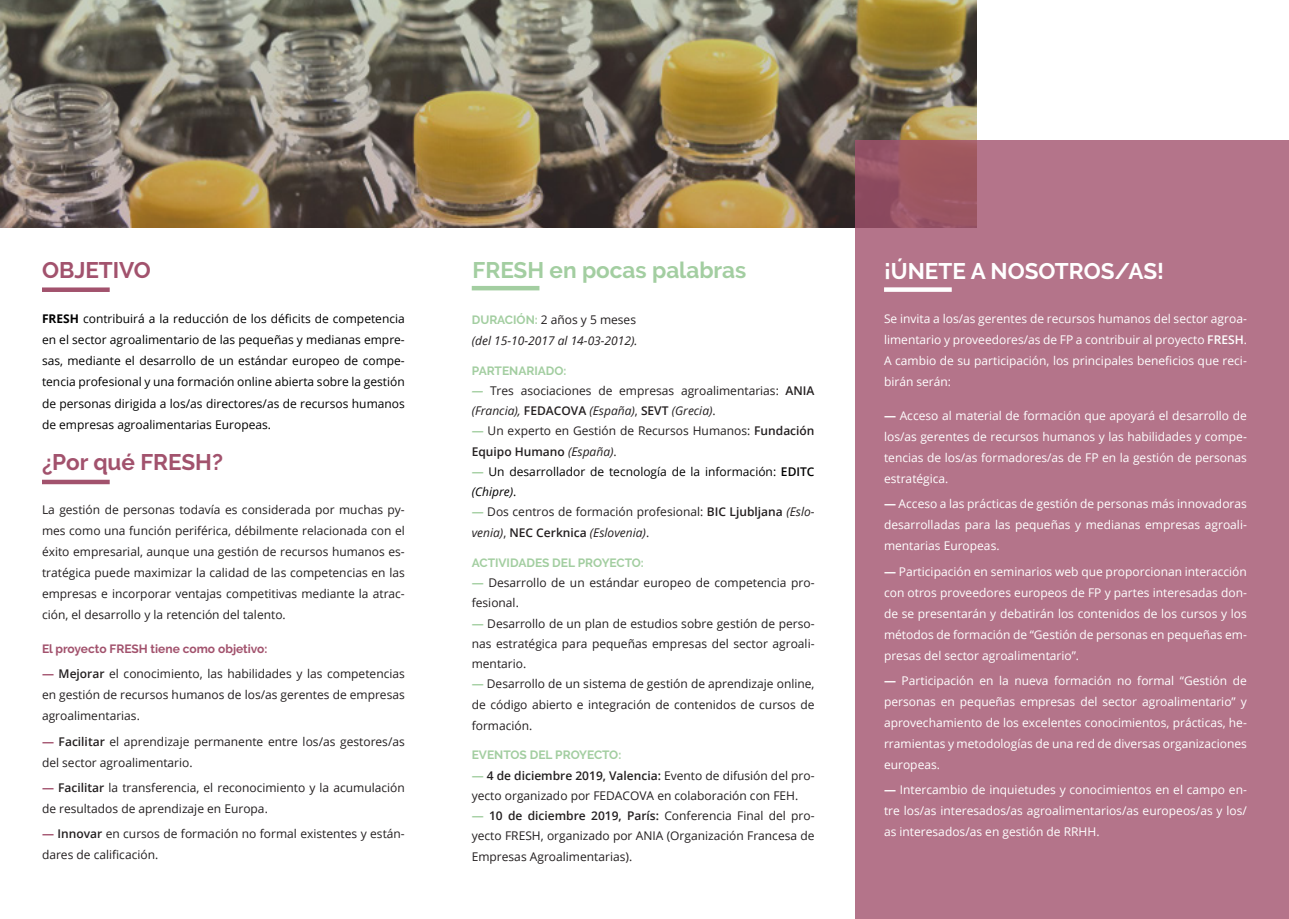
<style>
.page{position:relative;width:1289px;height:919px;background:#fff}
.page>*{position:absolute;margin:0;border:0;box-sizing:border-box;transform-origin:0 0}
.Títulos{font:700 22.5px "Raleway";color:#a2526d}
.Títulos-2{font:700 22.5px "Raleway";color:#a3cea1}
.Títulos-3{font:700 22.5px "Raleway";color:#fff}
.t1{font:12px/21px "Open Sans";color:#231f20}
.t2{font:12px/21px "Open Sans";color:#fff;text-align:justify}
.t3{font:12px/21px "Open Sans";color:#000}
.t4{font:700 12px "Raleway";color:#a3cea1}
.t5{font:700 12px "Raleway";color:#a2526d}
.t6{font:italic 12px "Open Sans";color:#231f20}
.s1{font-weight:700}
.s2{font-weight:700;color:#a2526d}
.s3{font-weight:600}
.s4{font-family:"Raleway";font-weight:700;color:#a3cea1}
.s5{font-weight:700;font-style:italic;color:#a3cea1}
.s6{font-style:italic}
.s7{font-weight:700;color:#a3cea1}
</style>
<div class="page">
<img style="left:0;top:0;width:976px;height:227px">
<div style="left:855px;top:140px;width:433px;height:778px;background:#b4748a"></div>
<div style="left:42px;top:287px;width:68px;height:5px;background:#a2526d"></div>
<div style="left:42px;top:479px;width:68px;height:5px;background:#a2526d"></div>
<hr style="left:472px;top:286px;width:67px;height:4px;background:#a3cea1">
<div style="left:884px;top:287px;width:67px;height:5px;background:#fff"></div>
<p class="Títulos" style="left:42px;top:257px;width:110px">OBJETIVO</p>
<p class="t3" style="left:42px;top:308px;width:364px;text-align:justify"><span class="s1">FRESH</span> contribuirá a la reducción de los déficits de competencia en el sector agroalimentario de las pequeñas y medianas empre&shy;sas, mediante el desarrollo de un estándar europeo de compe&shy;tencia profesional y una formación online abierta sobre la gestión de personas dirigida a los/as directores/as de recursos humanos de empresas agroalimentarias Europeas.</p>
<p class="Títulos" style="left:42px;top:449px;width:182px">¿Por qué FRESH?</p>
<p class="t1" style="left:42px;top:499px;width:364px;text-align:justify">La gestión de personas todavía es considerada por muchas py&shy;mes como una función periférica, débilmente relacionada con el éxito empresarial, aunque una gestión de recursos humanos es&shy;tratégica puede maximizar la calidad de las competencias en las empresas e incorporar ventajas competitivas mediante la atrac&shy;ción, el desarrollo y la retención del talento.</p>
<p class="t5" style="left:42px;top:642px;width:227px">El proyecto FRESH tiene como objetivo:</p>
<p class="t1" style="left:42px;top:663px;width:364px;text-align:justify"><span class="s2">—</span> <span class="s3">Mejorar</span> el conocimiento, las habilidades y las competencias en gestión de recursos humanos de los/as gerentes de empresas agroalimentarias.</p>
<p class="t1" style="left:42px;top:730px;width:364px"><span class="s2">—</span> <span class="s3">Facilitar</span> el aprendizaje permanente entre los/as gestores/as del sector agroalimentario.</p>
<p class="t1" style="left:42px;top:776px;width:364px"><span class="s2">—</span> <span class="s3">Facilitar</span> la transferencia, el reconocimiento y la acumulación de resultados de aprendizaje en Europa.</p>
<p class="t1" style="left:42px;top:823px;width:364px"><span class="s2">—</span> <span class="s3">Innovar</span> en cursos de formación no formal existentes y están&shy;dares de calificación.</p>
<p class="Títulos-2" style="left:472px;top:257px;width:275px">FRESH en pocas palabras</p>
<p class="Títulos-3" style="left:884px;top:258px;width:281px">¡ÚNETE A NOSOTROS/AS!</p>
<p class="t1" style="left:472px;top:309px;width:166px"><span class="s4">DURACIÓN:</span> 2 años y 5 meses</p>
<p class="t6" style="left:472px;top:332px;width:167px">(del 15-10-2017 al 14-03-2012).</p>
<p class="t4" style="left:472px;top:363px;width:96px">PARTENARIADO:</p>
<p class="t1" style="left:472px;top:380px;width:344px;line-height:20.2px"><span class="s5">—</span> Tres asociaciones de empresas agroalimentarias: <span class="s3">ANIA </span><span class="s6">(Francia),</span> <span class="s3">FEDACOVA</span> <span class="s6">(España)</span>, <span class="s3">SEVT</span> <span class="s6">(Grecia)</span>.</p>
<p class="t1" style="left:472px;top:420px;width:344px;line-height:20.2px"><span class="s7">—</span> Un experto en Gestión de Recursos Humanos: <span class="s3">Fundación<br>Equipo Humano</span> <span class="s6">(España)</span>.</p>
<p class="t3" style="left:472px;top:461px;width:344px;line-height:20.2px"><span class="s7">—</span> Un desarrollador de tecnología de la información: <span class="s3">EDITC </span><span class="s6">(Chipre)</span>.</p>
<p class="t1" style="left:472px;top:501px;width:344px"><span class="s7">—</span> Dos centros de formación profesional: <span class="s3">BIC Ljubljana</span> <span class="s6">(Eslo&shy;venia)</span>, <span class="s3">NEC Cerknica</span> <span class="s6">(Eslovenia)</span>.</p>
<p class="t4" style="left:472px;top:555px;width:174px">ACTIVIDADES DEL PROYECTO:</p>
<p class="t1" style="left:472px;top:572px;width:344px;line-height:20.2px"><span class="s7">—</span> Desarrollo de un estándar europeo de competencia pro&shy;fesional.</p>
<p class="t1" style="left:472px;top:613px;width:344px;line-height:20.2px;text-align:justify"><span class="s7">—</span> Desarrollo de un plan de estudios sobre gestión de perso&shy;nas estratégica para pequeñas empresas del sector agroali&shy;mentario.</p>
<p class="t1" style="left:472px;top:673px;width:344px;line-height:20.5px;text-align:justify"><span class="s7">—</span> Desarrollo de un sistema de gestión de aprendizaje online, de código abierto e integración de contenidos de cursos de formación.</p>
<p class="t4" style="left:472px;top:748px;width:151px">EVENTOS DEL PROYECTO:</p>
<p class="t1" style="left:472px;top:764px;width:344px;line-height:20.2px"><span class="s7">—</span> <span class="s3">4 de diciembre 2019, Valencia:</span> Evento de difusión del pro&shy;yecto organizado por FEDACOVA en colaboración con FEH.</p>
<p class="t1" style="left:472px;top:805px;width:344px;line-height:20.2px;text-align:justify"><span class="s7">—</span> <span class="s3">10 de diciembre 2019, París:</span> Conferencia Final del pro&shy;yecto FRESH, organizado por ANIA (Organización Francesa de Empresas Agroalimentarias).</p>
<p class="t2" style="left:884px;top:308px;width:364px">Se invita a los/as gerentes de recursos humanos del sector agroa&shy;limentario y proveedores/as de FP a contribuir al proyecto <span class="s3">FRESH</span>.<br>A cambio de su participación, los principales beneficios que reci&shy;birán serán:</p>
<p class="t2" style="left:884px;top:405px;width:364px"><span class="s1">—</span> Acceso al material de formación que apoyará el desarrollo de los/as gerentes de recursos humanos y las habilidades y compe&shy;tencias de los/as formadores/as de FP en la gestión de personas estratégica.</p>
<p class="t2" style="left:884px;top:493px;width:364px"><span class="s1">—</span> Acceso a las prácticas de gestión de personas más innovadoras desarrolladas para las pequeñas y medianas empresas agroali&shy;mentarias Europeas.</p>
<p class="t2" style="left:884px;top:560px;width:364px"><span class="s1">—</span> Participación en seminarios web que proporcionan interacción con otros proveedores europeos de FP y partes interesadas don&shy;de se presentarán y debatirán los contenidos de los cursos y los métodos de formación de “Gestión de personas en pequeñas em&shy;presas del sector agroalimentario”.</p>
<p class="t2" style="left:884px;top:669px;width:364px"><span class="s1">—</span> Participación en la nueva formación no formal “Gestión de personas en pequeñas empresas del sector agroalimentario” y aprovechamiento de los excelentes conocimientos, prácticas, he&shy;rramientas y metodologías de una red de diversas organizaciones europeas.</p>
<p class="t2" style="left:884px;top:779px;width:364px"><span class="s1">—</span> Intercambio de inquietudes y conocimientos en el campo en&shy;tre los/as interesados/as agroalimentarios/as europeos/as y los/ as interesados/as en gestión de RRHH.</p>
</div>
